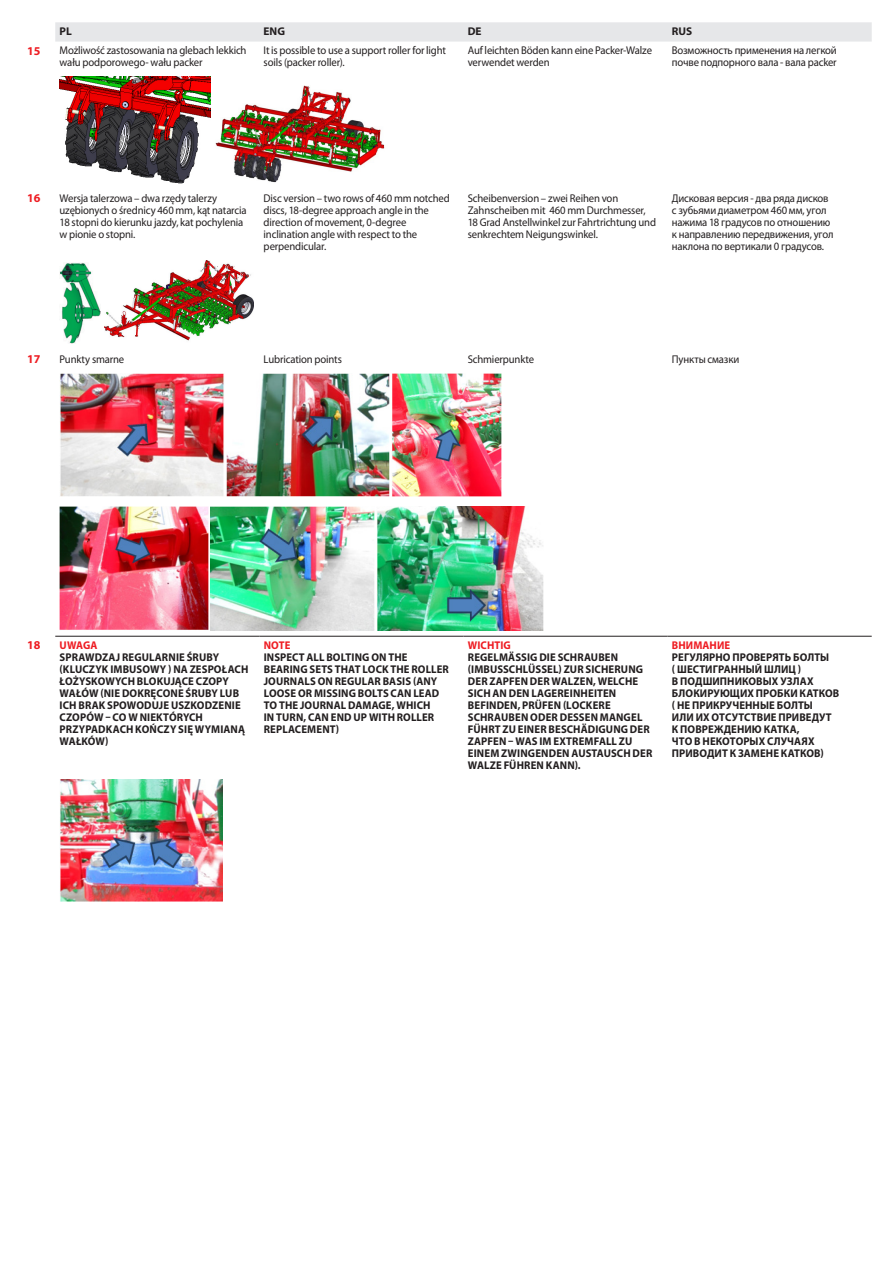
<style>
.page{position:relative;width:893px;height:1263px;background:#fff}
.page>*{position:absolute;margin:0;border:0;box-sizing:border-box;transform-origin:0 0}
.t1{font:700 12px "Myriad Pro";color:#ee1d23}
.Styl_akapitowy_1{font:11.25px/12px "Myriad Pro";letter-spacing:-.015em;color:#231f20;scale:.95 1}
.Styl_akapitowy_1-2{font:700 11.25px/12px "Myriad Pro";letter-spacing:.01em;color:#231f20;scale:.95 1}
.Styl_akapitowy_1-3{font:700 11.25px "Myriad Pro";letter-spacing:.005em;color:#ee1d23;scale:.95 1}
.Styl_akapitowy_1-4{font:700 11.25px "Myriad Pro";letter-spacing:.01em;color:#231f20}
</style>
<div class="page">
<div style="left:55px;top:22px;width:817px;height:20px;background:#e6e7e9"></div>
<hr style="left:55px;top:636px;width:204px;height:1px;background:#231f20">
<hr style="left:259px;top:636px;width:204px;height:1px;background:#231f20">
<hr style="left:463px;top:636px;width:205px;height:1px;background:#231f20">
<hr style="left:668px;top:636px;width:204px;height:1px;background:#231f20">
<img style="left:60px;top:77px;width:150px;height:106px">
<img style="left:215px;top:85px;width:170px;height:98px">
<img style="left:60px;top:263px;width:40px;height:81px">
<img style="left:104px;top:260px;width:150px;height:81px">
<img style="left:60px;top:373px;width:441px;height:124px">
<img style="left:60px;top:507px;width:149px;height:123px">
<img style="left:211px;top:507px;width:332px;height:123px">
<img style="left:60px;top:779px;width:162px;height:123px">
<p class="Styl_akapitowy_1-4" style="left:60px;top:24px;width:14px">PL</p>
<p class="Styl_akapitowy_1-4" style="left:264px;top:24px;width:23px">ENG</p>
<p class="Styl_akapitowy_1-4" style="left:468px;top:24px;width:15px">DE</p>
<p class="Styl_akapitowy_1-4" style="left:672px;top:24px;width:22px">RUS</p>
<p class="t1" style="left:27px;top:43px;width:15px">15</p>
<p class="Styl_akapitowy_1" style="left:60px;top:44px;width:198px">Możliwość zastosowania na glebach lekkich wału podporowego- wału packer</p>
<p class="Styl_akapitowy_1" style="left:264px;top:44px;width:193px">It is possible to use a support roller for light</p>
<p class="Styl_akapitowy_1" style="left:264px;top:56px;width:87px">soils (packer roller).</p>
<p class="Styl_akapitowy_1" style="left:468px;top:44px;width:195px">Auf leichten Böden kann eine Packer-Walze verwendet werden</p>
<p class="Styl_akapitowy_1" style="left:672px;top:44px;width:175px">Возможность применения на легкой почве подпорного вала - вала packer</p>
<p class="t1" style="left:27px;top:191px;width:15px">16</p>
<p class="Styl_akapitowy_1" style="left:60px;top:192px;width:198px">Wersja talerzowa – dwa rzędy talerzy uzębionych o średnicy 460 mm, kąt natarcia 18 stopni do kierunku jazdy, kat pochylenia w pionie o stopni.</p>
<p class="Styl_akapitowy_1" style="left:264px;top:192px;width:198px">Disc version – two rows of 460 mm notched</p>
<p class="Styl_akapitowy_1" style="left:264px;top:204px;width:175px">discs, 18-degree approach angle in the</p>
<p class="Styl_akapitowy_1" style="left:264px;top:216px;width:152px">direction of movement, 0-degree</p>
<p class="Styl_akapitowy_1" style="left:264px;top:228px;width:163px">inclination angle with respect to the</p>
<p class="Styl_akapitowy_1" style="left:264px;top:240px;width:67px">perpendicular.</p>
<p class="Styl_akapitowy_1" style="left:468px;top:192px;width:200px">Scheibenversion – zwei Reihen von Zahnscheiben mit 460 mm Durchmesser, 18 Grad Anstellwinkel zur Fahrtrichtung und senkrechtem Neigungswinkel.</p>
<p class="Styl_akapitowy_1" style="left:672px;top:192px;width:172px">Дисковая версия - два ряда дисков с зубьями диаметром 460 мм, угол нажима 18 градусов по отношению к направлению передвижения, угол наклона по вертикали 0 градусов.</p>
<p class="t1" style="left:27px;top:351px;width:15px">17</p>
<p class="Styl_akapitowy_1" style="left:60px;top:353px;width:70px">Punkty smarne</p>
<p class="Styl_akapitowy_1" style="left:264px;top:353px;width:84px">Lubrication points</p>
<p class="Styl_akapitowy_1" style="left:468px;top:353px;width:71px">Schmierpunkte</p>
<p class="Styl_akapitowy_1" style="left:672px;top:353px;width:73px">Пункты смазки</p>
<p class="t1" style="left:27px;top:638px;width:15px">18</p>
<p class="Styl_akapitowy_1-3" style="left:60px;top:638px;width:41px">UWAGA</p>
<p class="Styl_akapitowy_1-2" style="left:60px;top:651px;width:200px">SPRAWDZAJ REGULARNIE ŚRUBY (KLUCZYK IMBUSOWY ) NA ZESPOŁACH<br>ŁOŻYSKOWYCH BLOKUJĄCE CZOPY<br>WAŁÓW (NIE DOKRĘCONE ŚRUBY LUB<br>ICH BRAK SPOWODUJE USZKODZENIE<br>CZOPÓW – CO W NIEKTÓRYCH<br>PRZYPADKACH KOŃCZY SIĘ WYMIANĄ<br>WAŁKÓW)</p>
<p class="Styl_akapitowy_1-3" style="left:264px;top:638px;width:30px">NOTE</p>
<p class="Styl_akapitowy_1-2" style="left:264px;top:651px;width:196px">INSPECT ALL BOLTING ON THE<br>BEARING SETS THAT LOCK THE ROLLER<br>JOURNALS ON REGULAR BASIS (ANY<br>LOOSE OR MISSING BOLTS CAN LEAD<br>TO THE JOURNAL DAMAGE, WHICH<br>IN TURN, CAN END UP WITH ROLLER<br>REPLACEMENT)</p>
<p class="Styl_akapitowy_1-3" style="left:468px;top:638px;width:47px">WICHTIG</p>
<p class="Styl_akapitowy_1-2" style="left:468px;top:651px;width:196px">REGELMÄSSIG DIE SCHRAUBEN (IMBUSSCHLÜSSEL) ZUR SICHERUNG<br>DER ZAPFEN DER WALZEN, WELCHE<br>SICH AN DEN LAGEREINHEITEN<br>BEFINDEN, PRÜFEN (LOCKERE<br>SCHRAUBEN ODER DESSEN MANGEL<br>FÜHRT ZU EINER BESCHÄDIGUNG DER<br>ZAPFEN – WAS IM EXTREMFALL ZU<br>EINEM ZWINGENDEN AUSTAUSCH DER<br>WALZE FÜHREN KANN).</p>
<p class="Styl_akapitowy_1-3" style="left:672px;top:638px;width:63px">ВНИМАНИЕ</p>
<p class="Styl_akapitowy_1-2" style="left:672px;top:651px;width:178px">РЕГУЛЯРНО ПРОВЕРЯТЬ БОЛТЫ<br>( ШЕСТИГРАННЫЙ ШЛИЦ )<br>В ПОДШИПНИКОВЫХ УЗЛАХ<br>БЛОКИРУЮЩИХ ПРОБКИ КАТКОВ ( НЕ ПРИКРУЧЕННЫЕ БОЛТЫ<br>ИЛИ ИХ ОТСУТСТВИЕ ПРИВЕДУТ<br>К ПОВРЕЖДЕНИЮ КАТКА,<br>ЧТО В НЕКОТОРЫХ СЛУЧАЯХ<br>ПРИВОДИТ К ЗАМЕНЕ КАТКОВ)</p>
</div>
